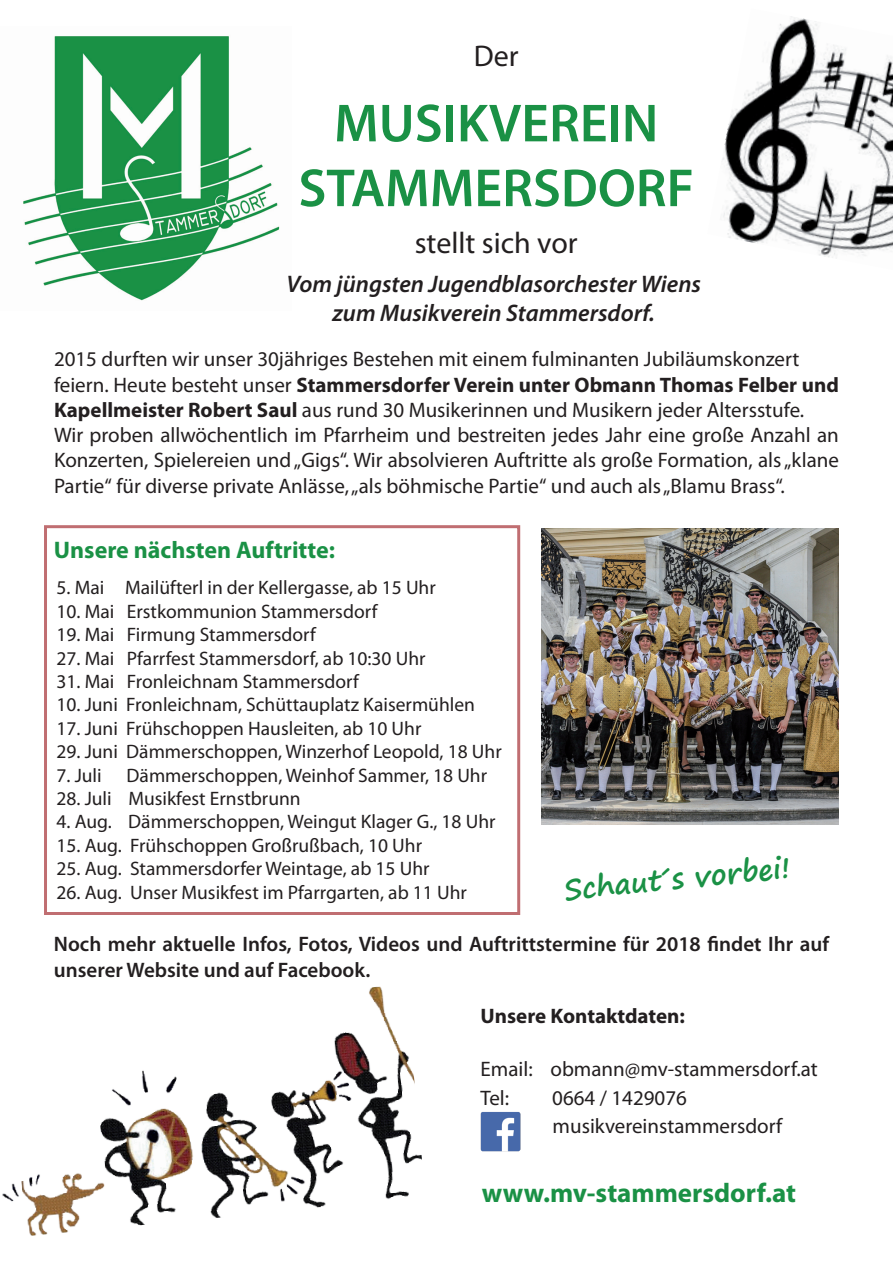
<style>
.page{position:relative;width:893px;height:1263px;background:#fff}
.page>*{position:absolute;margin:0;border:0;box-sizing:border-box;transform-origin:0 0}
.t1{font:600 54px/64.8px "Myriad Pro";color:#1a9145;text-align:center}
.t2{font:30px "Myriad Pro";color:#231f20}
.t3{font:700 28.5px "Segoe Print";color:#1a9145}
.t4{font:700 27px "Myriad Pro";color:#1a9145}
.t5{font:italic 600 24px/28.8px "Myriad Pro";color:#231f20;text-align:center}
.t6{font:700 24px "Myriad Pro";color:#1a9145}
.t7{font:21px/25.2px "Myriad Pro";color:#231f20}
.t8{font:600 21px/25.2px "Myriad Pro";color:#231f20}
.t9{font:700 21px "Myriad Pro";color:#231f20}
.t10{font:19.5px "Myriad Pro";color:#231f20}
.s1{font-weight:700}
</style>
<div class="page">
<img style="left:722px;top:16px;width:171px;height:242px">
<img style="left:23px;top:36px;width:257px;height:265px">
<img style="left:541px;top:528px;width:298px;height:296px">
<img style="left:2px;top:986px;width:420px;height:250px">
<img style="left:480px;top:1112px;width:41px;height:40px">
<h2 class="t2" style="left:474px;top:37px;width:46px">Der</h2>
<h1 class="t1" style="left:298px;top:89px;width:397px">MUSIKVEREIN<br>STAMMERSDORF</h1>
<h2 class="t2" style="left:415px;top:224px;width:164px">stellt sich vor</h2>
<p class="t5" style="left:286px;top:269px;width:416px">Vom jüngsten Jugendblasorchester Wiens zum Musikverein Stammersdorf.</p>
<p class="t7" style="left:54px;top:346px;width:786px">2015 durften wir unser 30jähriges Bestehen mit einem fulminanten Jubiläumskonzert feiern. Heute besteht unser <span class="s1">Stammersdorfer Verein unter Obmann Thomas Felber und Kapellmeister Robert Saul</span> aus rund 30 Musikerinnen und Musikern jeder Altersstufe.<br>Wir proben allwöchentlich im Pfarrheim und bestreiten jedes Jahr eine große Anzahl an Konzerten, Spielereien und „Gigs“. Wir absolvieren Auftritte als große Formation, als „klane Partie“ für diverse private Anlässe, „als böhmische Partie“ und auch als „Blamu Brass“.</p>
<p class="t6" style="left:54px;top:535px;width:283px">Unsere nächsten Auftritte:</p>
<p class="t10" style="left:57px;top:576px;width:381px">5. Mai Mailüfterl in der Kellergasse, ab 15 Uhr</p>
<p class="t10" style="left:57px;top:599px;width:322px">10. Mai Erstkommunion Stammersdorf</p>
<p class="t10" style="left:57px;top:623px;width:261px">19. Mai Firmung Stammersdorf</p>
<p class="t10" style="left:57px;top:646px;width:371px">27. Mai Pfarrfest Stammersdorf, ab 10:30 Uhr</p>
<p class="t10" style="left:57px;top:669px;width:304px">31. Mai Fronleichnam Stammersdorf</p>
<p class="t10" style="left:57px;top:693px;width:420px">10. Juni Fronleichnam, Schüttauplatz Kaisermühlen</p>
<p class="t10" style="left:57px;top:716px;width:366px">17. Juni Frühschoppen Hausleiten, ab 10 Uhr</p>
<p class="t10" style="left:57px;top:740px;width:447px">29. Juni Dämmerschoppen, Winzerhof Leopold, 18 Uhr</p>
<p class="t10" style="left:57px;top:763px;width:47px">7. Juli</p>
<p class="t10" style="left:127px;top:763px;width:362px">Dämmerschoppen, Weinhof Sammer, 18 Uhr</p>
<p class="t10" style="left:57px;top:786px;width:246px">28. Juli Musikfest Ernstbrunn</p>
<p class="t10" style="left:57px;top:810px;width:441px">4. Aug. Dämmerschoppen, Weingut Klager G., 18 Uhr</p>
<p class="t10" style="left:57px;top:833px;width:367px">15. Aug. Frühschoppen Großrußbach, 10 Uhr</p>
<p class="t10" style="left:57px;top:857px;width:374px">25. Aug. Stammersdorfer Weintage, ab 15 Uhr</p>
<p class="t10" style="left:57px;top:880px;width:412px">26. Aug. Unser Musikfest im Pfarrgarten, ab 11 Uhr</p>
<p class="t8" style="left:54px;top:931px;width:777px">Noch mehr aktuelle Infos, Fotos, Videos und Auftrittstermine für 2018 findet Ihr auf unserer Website und auf Facebook.</p>
<h3 class="t3" style="left:561px;top:864px;width:229px;rotate:-6deg">Schaut´s vorbei!</h3>
<p class="t9" style="left:480px;top:1002px;width:206px">Unsere Kontaktdaten:</p>
<p class="t7" style="left:480px;top:1055px;width:339px;line-height:28.5px">Email: obmann@mv-stammersdorf.at<br>Tel:</p>
<p class="t7" style="left:552px;top:1085px;width:136px">0664 / 1429076</p>
<p class="t7" style="left:553px;top:1113px;width:231px">musikvereinstammersdorf</p>
<p class="t4" style="left:482px;top:1175px;width:316px">www.mv-stammersdorf.at</p>
</div>
